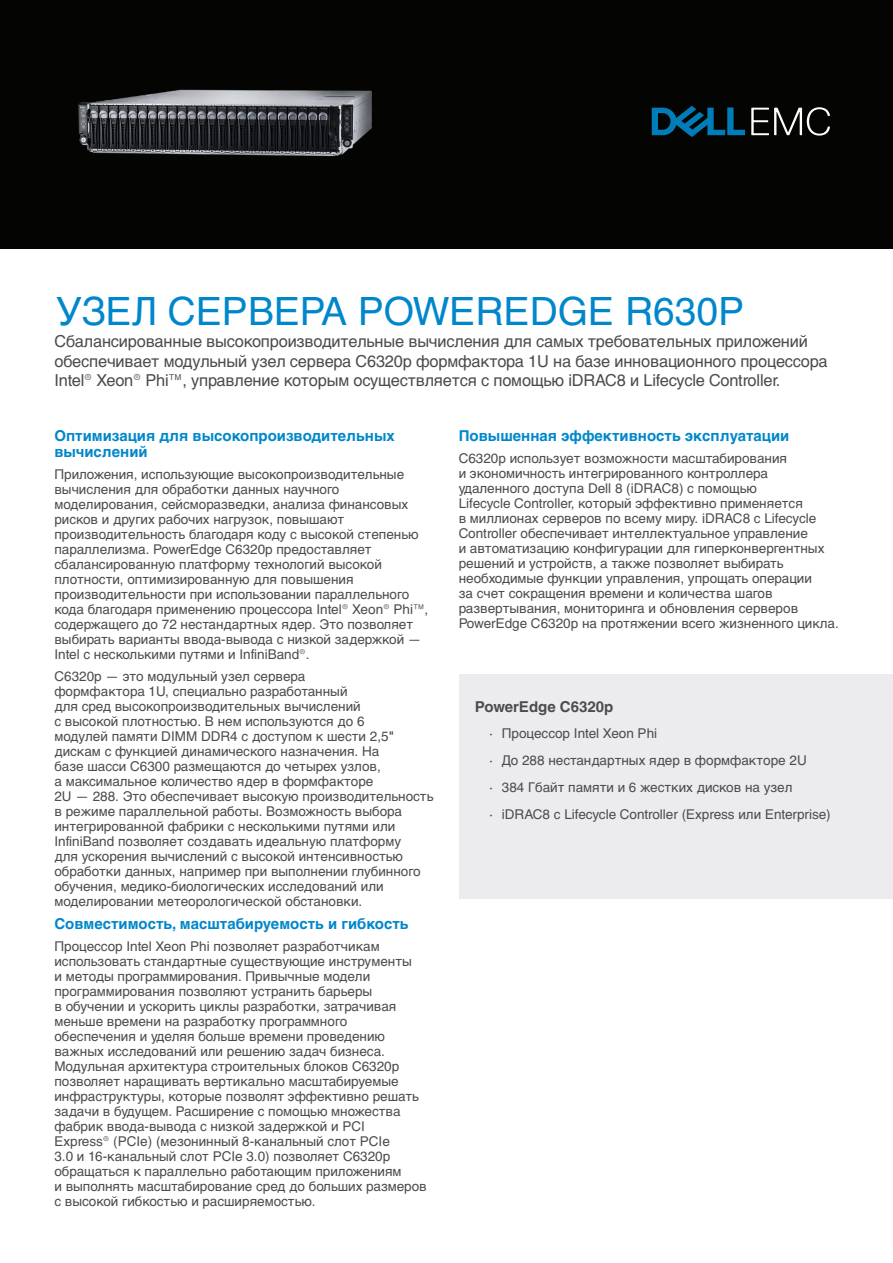
<style>
.page{position:relative;width:893px;height:1263px;background:#fff}
.page>*{position:absolute;margin:0;border:0;box-sizing:border-box;transform-origin:0 0}
.Document_Headline{font:39px "Helvetica Cyr Upright";color:#0087cb}
.Document_Headline-2{font:16.5px/19.5px "Helvetica Cyr Upright";letter-spacing:-.01em;color:#4b4c4d}
.Body_Headline{font:700 15px/16.5px "Helvetica Cyr";color:#0087cb}
.Body_Headline-2{font:700 15px "Helvetica Cyr";color:#4b4c4d}
.Body_Text{font:13.5px/15px "Helvetica Cyr Upright";color:#4b4c4d}
.Body_Headline-3{font:13.5px/15px "Helvetica Cyr Upright";color:#4b4c4d}
.Bullet_Text{font:13.5px "Helvetica Cyr Upright";color:#4b4c4d}
.s1{font-family:"Dell Replica";font-weight:300}
</style>
<div class="page">
<div style="left:0;top:0;width:893px;height:249px;background:#040503"></div>
<svg style="left:751px;top:107px;width:79px;height:29px"></svg>
<svg style="left:652px;top:106px;width:93px;height:31px"></svg>
<div style="left:459px;top:674px;width:434px;height:225px;background:#ececee"></div>
<img style="left:78px;top:89px;width:294px;height:68px">
<p class="Document_Headline" style="left:56px;top:289px;width:690px">УЗЕЛ СЕРВЕРА POWEREDGE R630P</p>
<p class="Document_Headline-2" style="left:54px;top:332px;width:775px">Сбалансированные высокопроизводительные вычисления для самых требовательных приложений обеспечивает модульный узел сервера C6320p формфактора 1U на базе инновационного процессора<br>Intel® Xeon® Phi™, управление которым осуществляется с помощью iDRAC8 и Lifecycle Controller.</p>
<p class="Body_Headline" style="left:54px;top:427px;width:342px">Оптимизация для высокопроизводительных вычислений</p>
<p class="Body_Text" style="left:54px;top:467px;width:375px">Приложения, использующие высокопроизводительные вычисления для обработки данных научного моделирования, сейсморазведки, анализа финансовых рисков и других рабочих нагрузок, повышают производительность благодаря коду с высокой степенью параллелизма. PowerEdge C6320p предоставляет сбалансированную платформу технологий высокой плотности, оптимизированную для повышения производительности при использовании параллельного кода благодаря применению процессора Intel® Xeon® Phi™, содержащего до 72 нестандартных ядер. Это позволяет выбирать варианты ввода-вывода с низкой задержкой — Intel с несколькими путями и InfiniBand®.</p>
<p class="Body_Text" style="left:54px;top:669px;width:381px">C6320p — это модульный узел сервера<br>формфактора 1U, специально разработанный<br>для сред высокопроизводительных вычислений<br>с высокой плотностью. В нем используются до 6<br>модулей памяти DIMM DDR4 с доступом к шести 2,5" дискам с функцией динамического назначения. На<br>базе шасси C6300 размещаются до четырех узлов,<br>а максимальное количество ядер в формфакторе<br>2U — 288. Это обеспечивает высокую производительность в режиме параллельной работы. Возможность выбора интегрированной фабрики с несколькими путями или InfiniBand позволяет создавать идеальную платформу<br>для ускорения вычислений с высокой интенсивностью обработки данных, например при выполнении глубинного обучения, медико-биологических исследований или моделировании метеорологической обстановки.</p>
<p class="Body_Headline" style="left:54px;top:915px;width:356px">Совместимость, масштабируемость и гибкость</p>
<p class="Body_Headline-3" style="left:54px;top:939px;width:374px">Процессор Intel Xeon Phi позволяет разработчикам использовать стандартные существующие инструменты<br>и методы программирования. Привычные модели программирования позволяют устранить барьеры<br>в обучении и ускорить циклы разработки, затрачивая меньше времени на разработку программного обеспечения и уделяя больше времени проведению важных исследований или решению задач бизнеса.<br>Модульная архитектура строительных блоков C6320p позволяет наращивать вертикально масштабируемые инфраструктуры, которые позволят эффективно решать задачи в будущем. Расширение с помощью множества фабрик ввода-вывода с низкой задержкой и PCI<br>Express® (PCIe) (мезонинный 8-канальный слот PCIe<br>3.0 и 16-канальный слот PCIe 3.0) позволяет C6320p обращаться к параллельно работающим приложениям<br>и выполнять масштабирование сред до больших размеров с высокой гибкостью и расширяемостью.</p>
<p class="Body_Headline" style="left:459px;top:427px;width:332px">Повышенная эффективность эксплуатации</p>
<p class="Body_Text" style="left:459px;top:450px;width:382px">C6320p использует возможности масштабирования<br>и экономичность интегрированного контроллера удаленного доступа Dell 8 (iDRAC8) с помощью<br>Lifecycle Controller, который эффективно применяется<br>в миллионах серверов по всему миру. iDRAC8 с Lifecycle Controller обеспечивает интеллектуальное управление<br>и автоматизацию конфигурации для гиперконвергентных решений и устройств, а также позволяет выбирать необходимые функции управления, упрощать операции<br>за счет сокращения времени и количества шагов развертывания, мониторинга и обновления серверов PowerEdge C6320p на протяжении всего жизненного цикла.</p>
<p class="Body_Headline-2" style="left:475px;top:698px;width:140px">PowerEdge C6320p</p>
<p class="Bullet_Text" style="left:488px;top:726px;width:170px"><span class="s1">•</span> Процессор Intel Xeon Phi</p>
<p class="Bullet_Text" style="left:488px;top:753px;width:320px"><span class="s1">•</span> До 288 нестандартных ядер в формфакторе 2U</p>
<p class="Bullet_Text" style="left:488px;top:780px;width:306px"><span class="s1">•</span> 384 Гбайт памяти и 6 жестких дисков на узел</p>
<p class="Bullet_Text" style="left:488px;top:807px;width:344px"><span class="s1">•</span> iDRAC8 с Lifecycle Controller (Express или Enterprise)</p>
</div>
